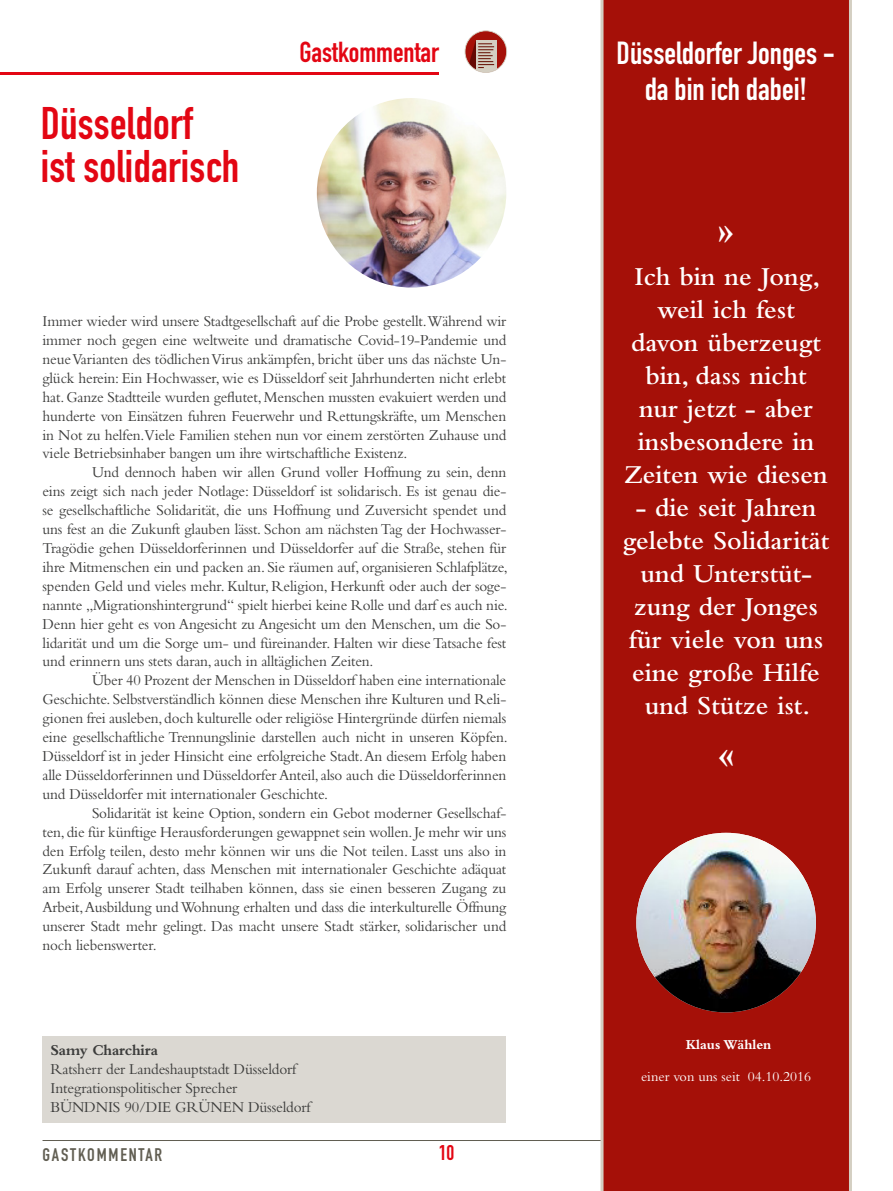
<style>
.page{position:relative;width:893px;height:1191px;background:#fff}
.page>*{position:absolute;margin:0;border:0;box-sizing:border-box;transform-origin:0 0}
.t1{font:700 45px/43.5px "DIN Condensed";letter-spacing:.005em;color:#e30613}
.t2{font:600 45px "Bembo";color:#fff}
.t3{font:700 31.5px/36px "DIN Condensed";color:#fff;text-align:center}
.t4{font:700 28.5px "DIN Condensed";color:#e30613}
.t5{font:600 27px/33px "Bembo";color:#fff;text-align:center}
.t6{font:700 21px "DIN Condensed";color:#e30613}
.t7{font:700 18px "DIN Condensed";letter-spacing:.1em;color:#615e52}
.t8{font:15.75px/18.9px "Bembo";letter-spacing:-.01em;color:#3c3c3b;text-align:justify;scale:.96 1}
.t9{font:15.75px/18.9px "Bembo";letter-spacing:-.01em;color:#3c3c3b}
.t10{font:700 15.75px "Bembo";letter-spacing:-.01em;color:#3c3c3b}
.t11{font:14.25px "Bembo";color:#fff}
.t12{font:700 14.25px "Bembo";color:#fff}
</style>
<div class="page">
<hr style="left:43px;top:1140px;width:807px;height:1px;background:#615e52">
<div style="left:43px;top:1036px;width:463px;height:87px;background:#dbd8d2"></div>
<svg style="left:465px;top:30px;width:42px;height:43px"></svg>
<hr style="left:0;top:72px;width:438px;height:2px;background:#e30613">
<div style="left:602px;top:0;width:248px;height:1191px;background:#a51008"></div>
<img style="left:636px;top:833px;width:180px;height:179px;border-radius:90px">
<img style="left:317px;top:98px;width:189px;height:189px;border-radius:95px">
<hr style="left:600px;top:0;width:3px;height:1191px;background:#d4cfc2">
<hr style="left:849px;top:0;width:3px;height:1191px;background:#d4cfc2">
<h1 class="t1" style="left:41px;top:101px;width:200px">Düsseldorf<br>ist solidarisch</h1>
<h3 class="t4" style="left:299px;top:33px;width:141px">Gastkommentar</h3>
<h2 class="t3" style="left:617px;top:35px;width:220px">Düsseldorfer Jonges - da bin ich dabei!</h2>
<p class="t8" style="left:43px;top:311px;width:485px">Immer wieder wird unsere Stadtgesellschaft auf die Probe gestellt.Während wir immer noch gegen eine weltweite und dramatische Covid-19-Pandemie und neue Varianten des tödlichen Virus ankämpfen, bricht über uns das nächste Un&shy;glück herein: Ein Hochwasser, wie es Düsseldorf seit Jahrhunderten nicht erlebt hat. Ganze Stadtteile wurden geflutet, Menschen mussten evakuiert werden und hunderte von Einsätzen fuhren Feuerwehr und Rettungskräfte, um Menschen in Not zu helfen.Viele Familien stehen nun vor einem zerstörten Zuhause und viele Betriebsinhaber bangen um ihre wirtschaftliche Existenz.</p>
<p class="t8" style="left:43px;top:463px;width:486px;text-indent:50px">Und dennoch haben wir allen Grund voller Hoffnung zu sein, denn eins zeigt sich nach jeder Notlage: Düsseldorf ist solidarisch. Es ist genau die&shy;se gesellschaftliche Solidarität, die uns Hoffnung und Zuversicht spendet und uns fest an die Zukunft glauben lässt. Schon am nächsten Tag der Hochwasser-Tragödie gehen Düsseldorferinnen und Düsseldorfer auf die Straße, stehen für ihre Mitmenschen ein und packen an. Sie räumen auf, organisieren Schlafplätze, spenden Geld und vieles mehr. Kultur, Religion, Herkunft oder auch der soge&shy;nannte „Migrationshintergrund“ spielt hierbei keine Rolle und darf es auch nie.<br>Denn hier geht es von Angesicht zu Angesicht um den Menschen, um die So&shy;lidarität und um die Sorge um- und füreinander. Halten wir diese Tatsache fest und erinnern uns stets daran, auch in alltäglichen Zeiten.</p>
<p class="t8" style="left:43px;top:670px;width:486px;text-indent:50px">Über 40 Prozent der Menschen in Düsseldorf haben eine internationale Geschichte. Selbstverständlich können diese Menschen ihre Kulturen und Reli&shy;gionen frei ausleben, doch kulturelle oder religiöse Hintergründe dürfen niemals eine gesellschaftliche Trennungslinie darstellen auch nicht in unseren Köpfen.<br>Düsseldorf ist in jeder Hinsicht eine erfolgreiche Stadt. An diesem Erfolg haben alle Düsseldorferinnen und Düsseldorfer Anteil, also auch die Düsseldorferinnen und Düsseldorfer mit internationaler Geschichte.</p>
<p class="t8" style="left:43px;top:803px;width:485px;text-indent:50px">Solidarität ist keine Option, sondern ein Gebot moderner Gesellschaf&shy;ten, die für künftige Herausforderungen gewappnet sein wollen. Je mehr wir uns den Erfolg teilen, desto mehr können wir uns die Not teilen. Lasst uns also in Zukunft darauf achten, dass Menschen mit internationaler Geschichte adäquat am Erfolg unserer Stadt teilhaben können, dass sie einen besseren Zugang zu Arbeit, Ausbildung und Wohnung erhalten und dass die interkulturelle Öffnung unserer Stadt mehr gelingt. Das macht unsere Stadt stärker, solidarischer und noch liebenswerter.</p>
<p class="t10" style="left:51px;top:1041px;width:109px">Samy Charchira</p>
<p class="t9" style="left:51px;top:1059px;width:262px">Ratsherr der Landeshauptstadt Düsseldorf<br>Integrationspolitischer Sprecher<br>BÜNDNIS 90/DIE GRÜNEN Düsseldorf</p>
<p class="t7" style="left:43px;top:1142px;width:121px">GASTKOMMENTAR</p>
<h3 class="t6" style="left:439px;top:1139px;width:17px">10</h3>
<h1 class="t2" style="left:718px;top:205px;width:17px">»</h1>
<h3 class="t5" style="left:624px;top:260px;width:205px">Ich bin ne Jong, weil ich fest davon überzeugt bin, dass nicht nur jetzt - aber insbesondere in<br>Zeiten wie diesen</h3>
<h3 class="t5" style="left:623px;top:491px;width:208px">- die seit Jahren gelebte Solidarität und Unterstüt&shy;zung der Jonges für viele von uns eine große Hilfe und Stütze ist.</h3>
<h1 class="t2" style="left:718px;top:729px;width:17px">«</h1>
<p class="t12" style="left:686px;top:1036px;width:87px">Klaus Wählen</p>
<p class="t11" style="left:641px;top:1068px;width:172px">einer von uns seit 04.10.2016</p>
</div>
